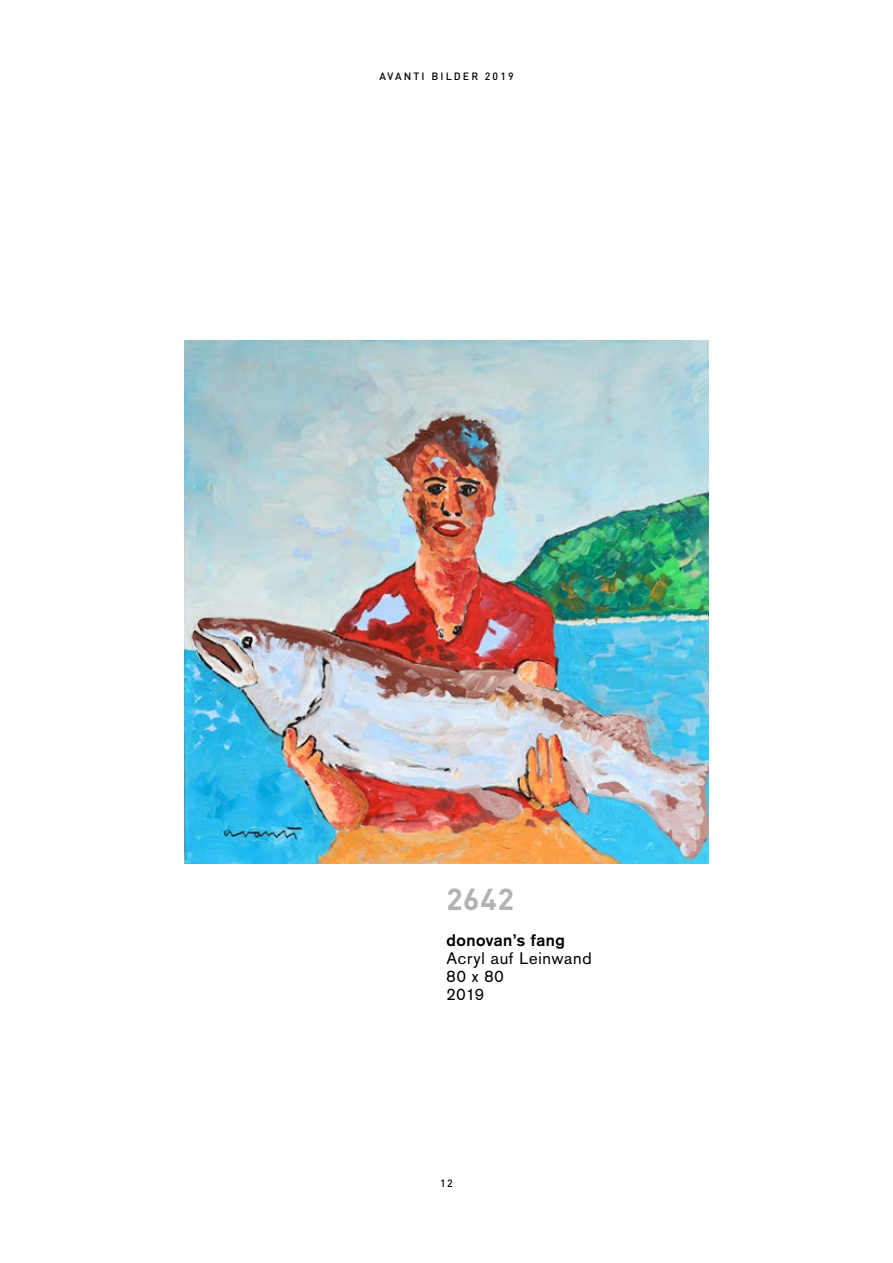
<style>
.page{position:relative;width:893px;height:1263px;background:#fff}
.page>*{position:absolute;margin:0;border:0;box-sizing:border-box;transform-origin:0 0}
.t1{font:700 30px "DIN";color:#b1b2b4}
.t2{font:16.5px/18px "Akzidenz Grotesk";letter-spacing:.04em;color:#000}
.t3{font:700 16.5px "Akzidenz Grotesk";letter-spacing:.03em;color:#000}
.t4{font:500 10.5px "DIN";letter-spacing:.2em;color:#000}
</style>
<div class="page">
<img style="left:185px;top:341px;width:523px;height:523px">
<p class="t4" style="left:379px;top:70px;width:136px">AVANTI BILDER 2019</p>
<h1 class="t1" style="left:446px;top:882px;width:69px">2642</h1>
<p class="t3" style="left:446px;top:934px;width:120px">donovan’s fang</p>
<p class="t2" style="left:446px;top:951px;width:147px">Acryl auf Leinwand<br>80 x 80<br>2019</p>
<p class="t4" style="left:440px;top:1177px;width:14px">12</p>
</div>
